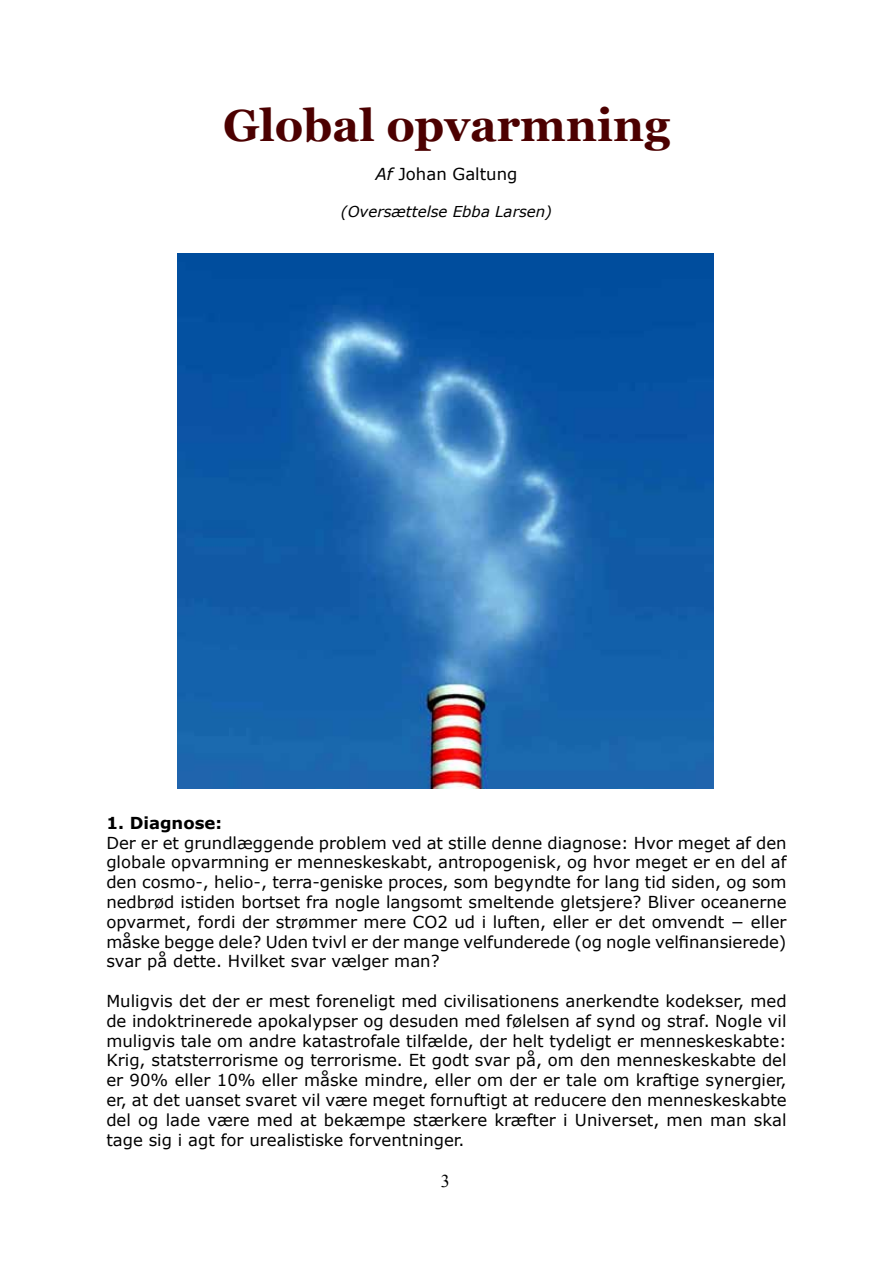
<style>
.page{position:relative;width:893px;height:1263px;background:#fff}
.page>*{position:absolute;margin:0;border:0;box-sizing:border-box;transform-origin:0 0}
.t1{font:700 45px "Georgia";color:#4c0000}
.t2{font:18px "Times New Roman";color:#000}
.t3{font:16.5px/19.8px "Verdana";color:#000;text-align:justify}
.t4{font:700 16.5px "Verdana";color:#000}
.t5{font:italic 15px "Verdana";color:#000}
.s1{font-style:italic}
</style>
<div class="page">
<img style="left:178px;top:253px;width:535px;height:536px">
<h1 class="t1" style="left:223px;top:96px;width:448px">Global opvarmning</h1>
<p class="t3" style="left:376px;top:164px;width:143px"><span class="s1">Af</span> Johan Galtung</p>
<p class="t5" style="left:341px;top:201px;width:213px">(Oversættelse Ebba Larsen)</p>
<p class="t4" style="left:106px;top:811px;width:117px">1. Diagnose:</p>
<p class="t3" style="left:106px;top:832px;width:682px">Der er et grundlæggende problem ved at stille denne diagnose: Hvor meget af den globale opvarmning er menneskeskabt, antropogenisk, og hvor meget er en del af den cosmo-, helio-, terra-geniske proces, som begyndte for lang tid siden, og som nedbrød istiden bortset fra nogle langsomt smeltende gletsjere? Bliver oceanerne opvarmet, fordi der strømmer mere CO2 ud i luften, eller er det omvendt − eller måske begge dele? Uden tvivl er der mange velfunderede (og nogle velfinansierede) svar på dette. Hvilket svar vælger man?</p>
<p class="t3" style="left:106px;top:991px;width:682px">Muligvis det der er mest foreneligt med civilisationens anerkendte kodekser, med de indoktrinerede apokalypser og desuden med følelsen af synd og straf. Nogle vil muligvis tale om andre katastrofale tilfælde, der helt tydeligt er menneskeskabte:<br>Krig, statsterrorisme og terrorisme. Et godt svar på, om den menneskeskabte del er 90% eller 10% eller måske mindre, eller om der er tale om kraftige synergier, er, at det uanset svaret vil være meget fornuftigt at reducere den menneskeskabte del og lade være med at bekæmpe stærkere kræfter i Universet, men man skal tage sig i agt for urealistiske forventninger.</p>
<p class="t2" style="left:441px;top:1169px;width:10px">3</p>
</div>
